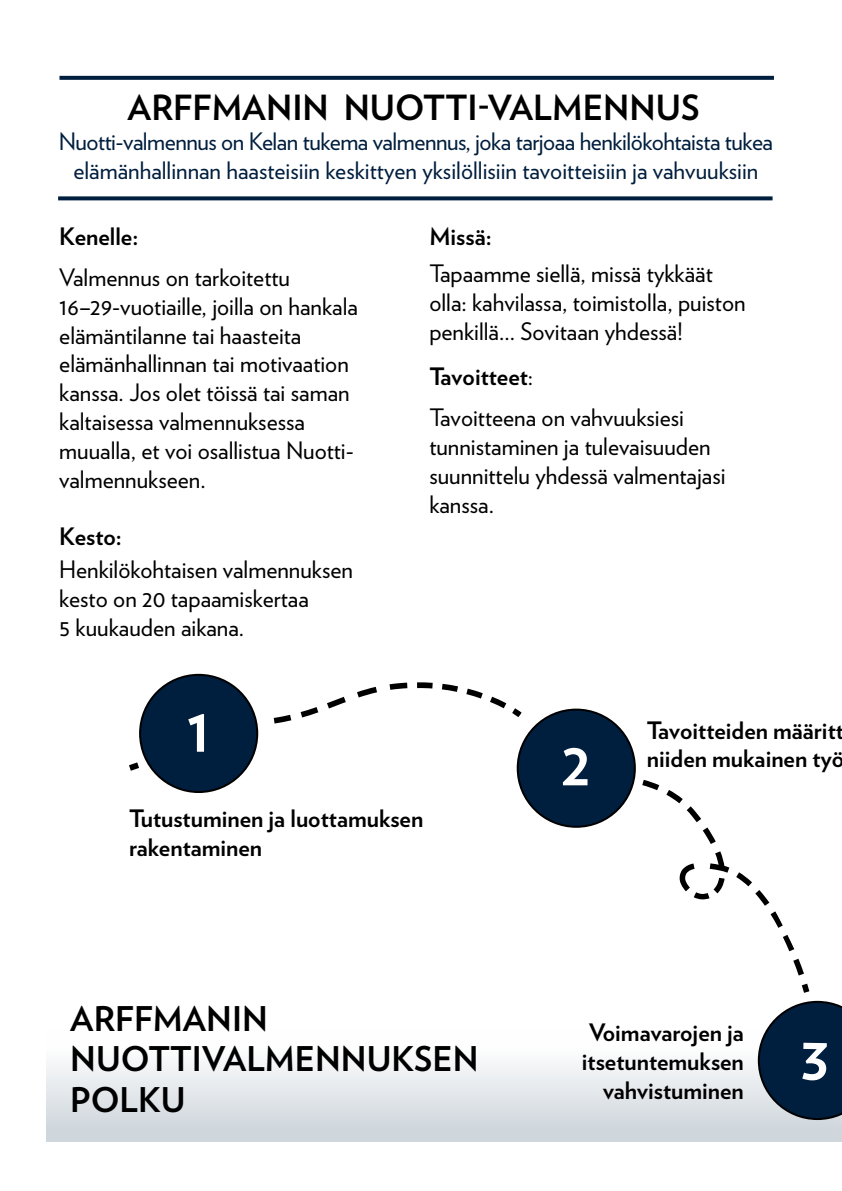
<style>
.page{position:relative;width:842px;height:1191px;background:#fff}
.page>*{position:absolute;margin:0;border:0;box-sizing:border-box;transform-origin:0 0}
.t1{font:700 63.2px "Verlag";color:#fff}
.t2{font:700 34.6px "Verlag";color:#000}
.t3{font:700 34px/40.8px "Verlag";color:#000}
.t4{font:24px/28.8px "Verlag";color:#000}
.t5{font:24px/28.8px "Verlag";color:#001e3e;text-align:center}
.t6{font:700 24px/28.8px "Verlag";color:#000}
.s1{font-weight:700}
</style>
<div class="page">
<div style="left:46px;top:1030px;width:796px;height:111px;background:linear-gradient(to bottom,#fff,#cbd3d9)"></div>
<div style="left:518px;top:709px;width:117px;height:117px;background:#001e3e;border-radius:50%"></div>
<svg style="left:129px;top:762px;width:10px;height:8px"></svg>
<svg style="left:541px;top:763px;width:268px;height:229px"></svg>
<svg style="left:273px;top:682px;width:249px;height:42px"></svg>
<div style="left:140px;top:675px;width:117px;height:117px;background:#001e3e;border-radius:50%"></div>
<div style="left:139px;top:674px;width:119px;height:119px;border:2px solid #000;border-radius:50%"></div>
<svg style="left:58px;top:196px;width:714px;height:4px;background:#193451"></svg>
<svg style="left:59px;top:76px;width:715px;height:4px;background:#0a2645"></svg>
<svg style="left:758px;top:1000px;width:84px;height:120px;background:#284059"></svg>
<h2 class="t2" style="left:128px;top:80px;width:573px">ARFFMANIN NUOTTI-VALMENNUS</h2>
<p class="t5" style="left:59px;top:126px;width:716px">Nuotti-valmennus on Kelan tukema valmennus, joka tarjoaa henkilökohtaista tukea elämänhallinnan haasteisiin keskittyen yksilöllisiin tavoitteisiin ja vahvuuksiin</p>
<p class="t6" style="left:59px;top:221px;width:80px">Kenelle:</p>
<p class="t4" style="left:59px;top:262px;width:300px">Valmennus on tarkoitettu<br>16–29-vuotiaille, joilla on hankala elämäntilanne tai haasteita elämänhallinnan tai motivaation kanssa. Jos olet töissä tai saman kaltaisessa valmennuksessa muualla, et voi osallistua Nuotti&shy;valmennukseen.</p>
<p class="t6" style="left:59px;top:521px;width:64px">Kesto:</p>
<p class="t4" style="left:59px;top:554px;width:295px">Henkilökohtaisen valmennuksen kesto on 20 tapaamiskertaa<br>5 kuukauden aikana.</p>
<h1 class="t1" style="left:187px;top:679px;width:25px">1</h1>
<p class="t6" style="left:429px;top:221px;width:64px">Missä:</p>
<p class="t4" style="left:429px;top:258px;width:318px">Tapaamme siellä, missä tykkäät olla: kahvilassa, toimistolla, puiston penkillä... Sovitaan yhdessä!</p>
<p class="t4" style="left:429px;top:355px;width:256px;line-height:40.8px"><span class="s1">Tavoitteet</span>:<br>Tavoitteena on vahvuuksiesi</p>
<p class="t4" style="left:429px;top:431px;width:298px">tunnistaminen ja tulevaisuuden suunnittelu yhdessä valmentajasi kanssa.</p>
<h1 class="t1" style="left:561px;top:713px;width:31px">2</h1>
<p class="t6" style="left:647px;top:714px;width:199px">Tavoitteiden määritt niiden mukainen työ</p>
<p class="t6" style="left:129px;top:802px;width:296px">Tutustuminen ja luottamuksen rakentaminen</p>
<h3 class="t3" style="left:70px;top:996px;width:410px">ARFFMANIN<br>NUOTTIVALMENNUKSEN<br>POLKU</h3>
<p class="t6" style="left:582px;top:1017px;width:164px;text-align:right">Voimavarojen ja itsetuntemuksen vahvistuminen</p>
</div>
